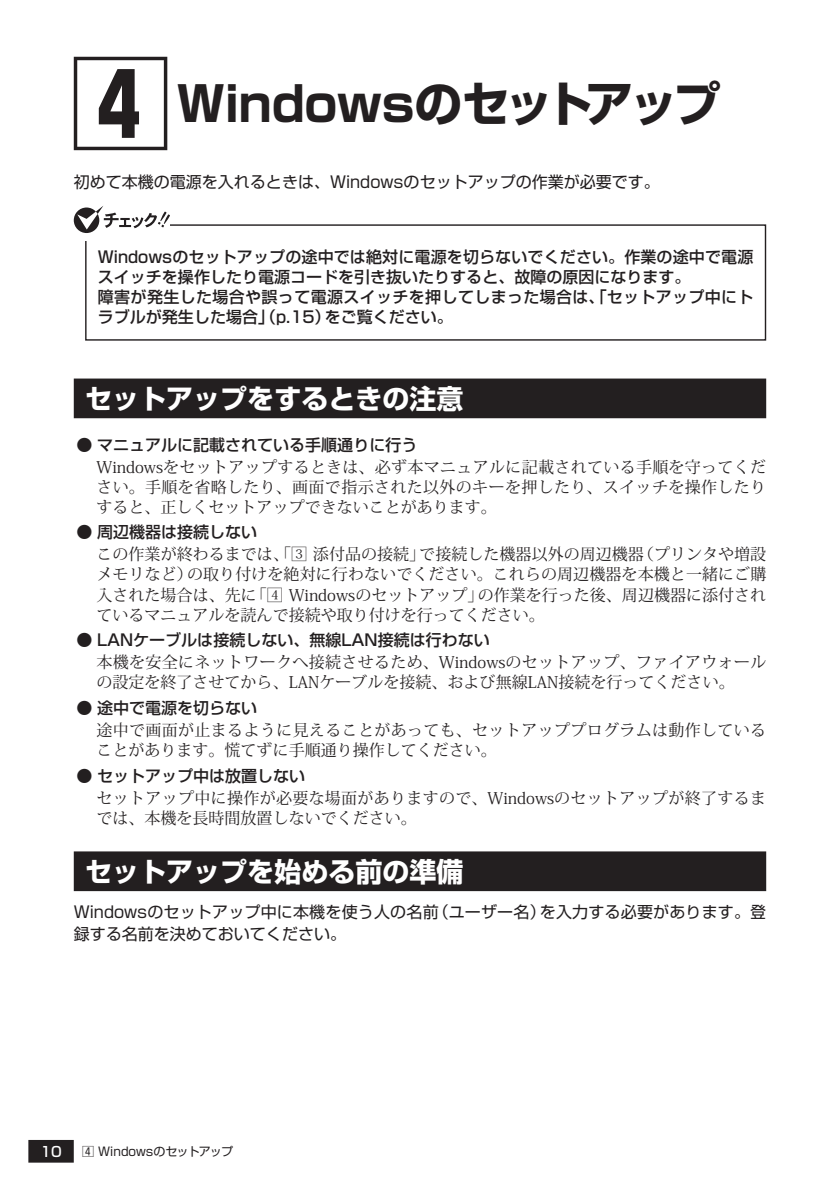
<style>
.page{position:relative;width:840px;height:1191px;background:#fff}
.page>*{position:absolute;margin:0;border:0;box-sizing:border-box;transform-origin:0 0}
.t1{font:700 48px "Shin Go Pro";letter-spacing:-.015em;color:#231f20}
.t2{font:700 27px "Shin Go Pro";color:#fff}
.t3{font:16px/20px "Koz Min Pro";color:#231f20;text-align:justify}
.t4{font:500 16px/20px "Shin Go Pro";color:#231f20}
.t5{font:16px/20px "Koz Min Pro";letter-spacing:.02em;color:#231f20}
.t6{font:16px/22px "Shin Go Pro";color:#231f20}
.t7{font:500 14px "Shin Go Pro";color:#fff}
.t8{font:12px "Shin Go Pro";color:#231f20}
.s1{font-size:102px}
</style>
<div class="page">
<div style="left:28px;top:1140px;width:46px;height:22px;background:#231f20"></div>
<div style="left:74px;top:378px;width:691px;height:40px;background:#231f20"></div>
<div style="left:74px;top:851px;width:691px;height:40px;background:#231f20"></div>
<div style="left:85px;top:224px;width:680px;height:117px;border:1px solid #231f20"></div>
<div style="left:74px;top:213px;width:96px;height:27px;background:#fff"></div>
<svg style="left:74px;top:206px;width:96px;height:27px"></svg>
<h1 class="t1" style="left:69px;top:65px;width:652px"><span class="s1">4</span>Windowsのセットアップ</h1>
<p class="t6" style="left:74px;top:169px;width:587px">初めて本機の電源を入れるときは、Windowsのセットアップの作業が必要です。</p>
<p class="t4" style="left:98px;top:244px;width:657px">Windowsのセットアップの途中では絶対に電源を切らないでください。作業の途中で電源スイッチを操作したり電源コードを引き抜いたりすると、故障の原因になります。<br>障害が発生した場合や誤って電源スイッチを押してしまった場合は、「セットアップ中にトラブルが発生した場合」（p.15）をご覧ください。</p>
<h2 class="t2" style="left:85px;top:377px;width:379px">セットアップをするときの注意</h2>
<p class="t4" style="left:77px;top:433px;width:342px">● マニュアルに記載されている手順通りに行う</p>
<p class="t3" style="left:96px;top:456px;width:671px">Windowsをセットアップするときは、必ず本マニュアルに記載されている手順を守ってください。手順を省略したり、画面で指示された以外のキーを押したり、スイッチを操作したりすると、正しくセットアップできないことがあります。</p>
<p class="t4" style="left:77px;top:520px;width:182px">● 周辺機器は接続しない</p>
<p class="t3" style="left:96px;top:544px;width:671px">この作業が終わるまでは、「3 添付品の接続」で接続した機器以外の周辺機器（プリンタや増設メモリなど）の取り付けを絶対に行わないでください。これらの周辺機器を本機と一緒にご購入された場合は、先に「4 Windowsのセットアップ」の作業を行った後、周辺機器に添付されているマニュアルを読んで接続や取り付けを行ってください。</p>
<p class="t4" style="left:77px;top:628px;width:414px">● LANケーブルは接続しない、無線LAN接続は行わない</p>
<p class="t3" style="left:96px;top:652px;width:671px">本機を安全にネットワークへ接続させるため、Windowsのセットアップ、ファイアウォールの設定を終了させてから、LANケーブルを接続、および無線LAN接続を行ってください。</p>
<p class="t4" style="left:77px;top:696px;width:182px">● 途中で電源を切らない</p>
<p class="t5" style="left:96px;top:719px;width:671px">途中で画面が止まるように見えることがあっても、セットアッププログラムは動作していることがあります。慌てずに手順通り操作してください。</p>
<p class="t4" style="left:77px;top:763px;width:230px">● セットアップ中は放置しない</p>
<p class="t5" style="left:96px;top:787px;width:670px">セットアップ中に操作が必要な場面がありますので、Windowsのセットアップが終了するまでは、本機を長時間放置しないでください。</p>
<h2 class="t2" style="left:85px;top:850px;width:379px">セットアップを始める前の準備</h2>
<p class="t6" style="left:74px;top:899px;width:693px">Windowsのセットアップ中に本機を使う人の名前（ユーザー名）を入力する必要があります。登録する名前を決めておいてください。</p>
<p class="t7" style="left:40px;top:1140px;width:23px">10</p>
<p class="t8" style="left:82px;top:1141px;width:152px">4 Windowsのセットアップ</p>
</div>
